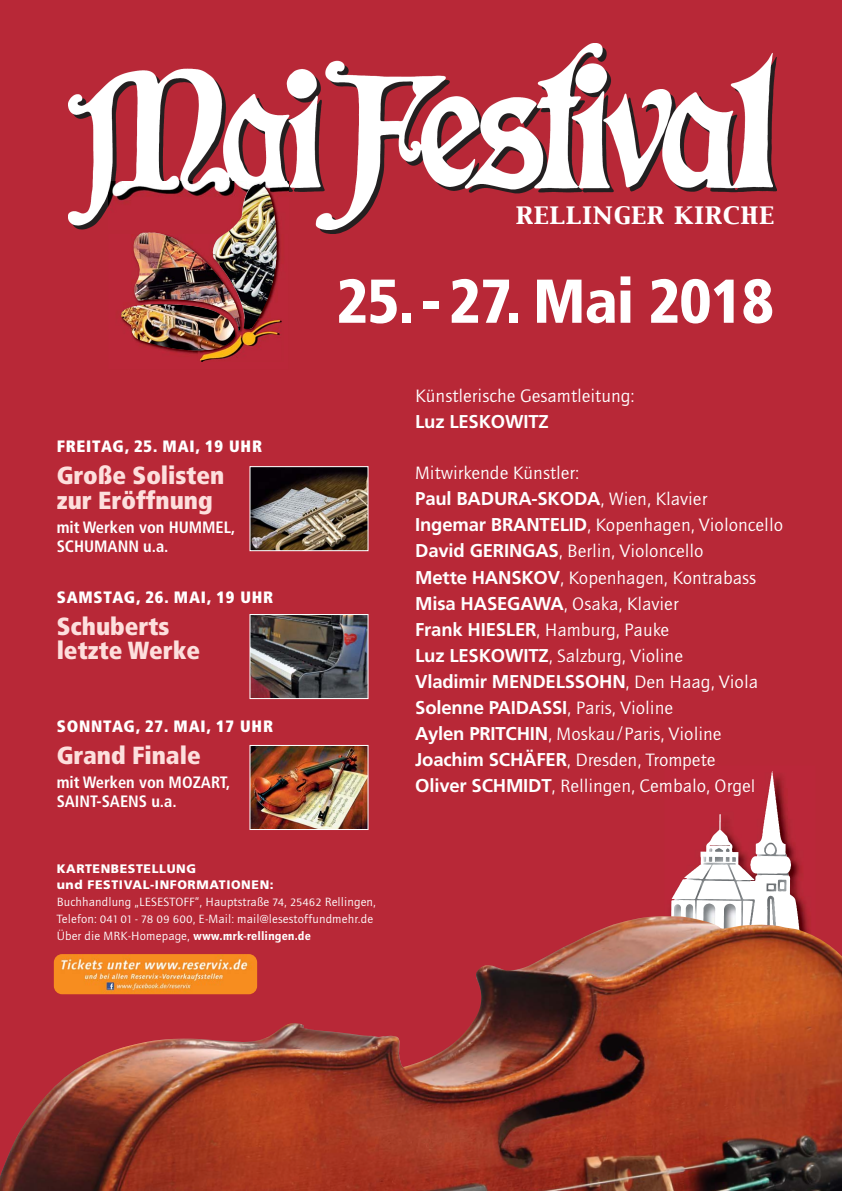
<style>
.page{position:relative;width:842px;height:1191px;background:#b82837}
.page>*{position:absolute;margin:0;border:0;box-sizing:border-box;transform-origin:0 0}
.t1{font:900 condensed 61.8px "Frutiger";letter-spacing:-.015em;color:#fff}
.t2{font:900 condensed 24.7px/24.4px "Frutiger";color:#fddfdd}
.t3{font:21.1px "Capitals";letter-spacing:.025em;color:#fff;scale:1.2 1}
.t4{font:18.5px/26.1px "FH Key Sans Normal SLF";letter-spacing:-.01em;color:#fff}
.t5{font:700 18.5px/26.1px "Frutiger";letter-spacing:-.01em;color:#fff}
.t6{font:700 condensed 16.5px/18.5px "Frutiger";color:#fff}
.t7{font:900 condensed 16.5px "Frutiger";letter-spacing:.05em;color:#fff}
.t8{font:12.4px/17.2px "FH Key Sans Normal SLF";color:#fff}
.t9{font:900 12.4px/15.8px "Frutiger";letter-spacing:.05em;color:#fff}
.s1{font-family:"FH Key Sans Normal SLF";font-weight:400}
.s2{font-family:"Frutiger";font-weight:700}
.s3{font-size:17.6px}
.s4{font-family:"FH Key Sans Bold SLF"}
</style>
<div class="page">
<img style="left:672px;top:771px;width:128px;height:145px">
<img style="left:0;top:916px;width:842px;height:275px">
<img style="left:68px;top:43px;width:704px;height:187px">
<img style="left:251px;top:468px;width:116px;height:81px">
<div style="left:249px;top:466px;width:120px;height:85px;border:1px solid #fff"></div>
<img style="left:251px;top:616px;width:116px;height:81px">
<div style="left:249px;top:614px;width:120px;height:85px;border:1px solid #fff"></div>
<img style="left:108px;top:182px;width:180px;height:180px">
<img style="left:121px;top:184px;width:156px;height:167px">
<img style="left:200px;top:319px;width:83px;height:42px">
<svg style="left:198px;top:350px;width:2px;height:10px"></svg>
<img style="left:198px;top:319px;width:2px;height:31px">
<svg style="left:235px;top:319px;width:46px;height:12px"></svg>
<img style="left:200px;top:319px;width:35px;height:31px">
<img style="left:251px;top:747px;width:116px;height:81px">
<div style="left:249px;top:745px;width:120px;height:85px;border:1px solid #fff"></div>
<img style="left:54px;top:954px;width:203px;height:40px;border-radius:8px">
<p class="t3" style="left:516px;top:204px;width:217px">RELLINGER KIRCHE</p>
<p class="t7" style="left:57px;top:440px;width:207px">FREITAG, 25. MAI, 19 UHR</p>
<h2 class="t2" style="left:57px;top:466px;width:169px">Große Solisten zur Eröffnung</h2>
<p class="t6" style="left:57px;top:519px;width:180px">mit Werken von HUMMEL,<br>SCHUMANN u.a.</p>
<p class="t7" style="left:57px;top:590px;width:218px">SAMSTAG, 26. MAI, 19 UHR</p>
<h2 class="t2" style="left:57px;top:616px;width:145px">Schuberts letzte Werke</h2>
<p class="t7" style="left:57px;top:720px;width:218px">SONNTAG, 27. MAI, 17 UHR</p>
<h2 class="t2" style="left:57px;top:745px;width:146px">Grand Finale</h2>
<p class="t6" style="left:57px;top:773px;width:175px;line-height:19.8px">mit Werken von MOZART,<br>SAINT-SAENS u.a.</p>
<h1 class="t1" style="left:336px;top:276px;width:439px">25.-27. Mai 2018</h1>
<p class="t4" style="left:415px;top:385px;width:221px">Künstlerische Gesamtleitung:</p>
<p class="t5" style="left:415px;top:410px;width:135px">Luz LESKOWITZ</p>
<p class="t4" style="left:415px;top:461px;width:166px">Mitwirkende Künstler:</p>
<p class="t5" style="left:415px;top:487px;width:294px">Paul BADURA-SKODA<span class="s1">, Wien, Klavier</span></p>
<p class="t4" style="left:415px;top:513px;width:370px"><span class="s2">Ingemar BRANTELID</span>, Kopenhagen, Violoncello <span class="s2">David GERINGAS</span>, Berlin, Violoncello<br><span class="s2">Mette HANSKOV</span>, Kopenhagen, Kontrabass <span class="s2">Misa HASEGAWA</span>, Osaka, Klavier<br><span class="s2">Frank HIESLER</span>, Hamburg, Pauke<br><span class="s2">Luz LESKOWITZ</span>, Salzburg, Violine</p>
<p class="t5" style="left:415px;top:670px;width:345px">Vladimir MENDELSSOHN<span class="s1">, Den Haag, Viola<br></span>Solenne PAIDASSI<span class="s1">, Paris, Violine</span></p>
<p class="t4" style="left:415px;top:722px;width:342px"><span class="s2">Aylen PRITCHIN</span>, Moskau/Paris, Violine<br><span class="s2">Joachim SCHÄFER</span>, Dresden, Trompete<br><span class="s2">Oliver SCHMIDT</span>, Rellingen, Cembalo, Orge<span class="s3">l</span></p>
<p class="t9" style="left:57px;top:861px;width:218px">KARTENBESTELLUNG<br>und FESTIVAL-INFORMATIONEN:</p>
<p class="t8" style="left:57px;top:894px;width:321px">Buchhandlung „LESESTOFF“, Hauptstraße 74, 25462 Rellingen,<br>Telefon: 041 01 - 78 09 600, E-Mail: mail@lesestoffundmehr.de<br>Über die MRK-Homepage, <span class="s4">www.mrk-rellingen.de</span></p>
</div>
